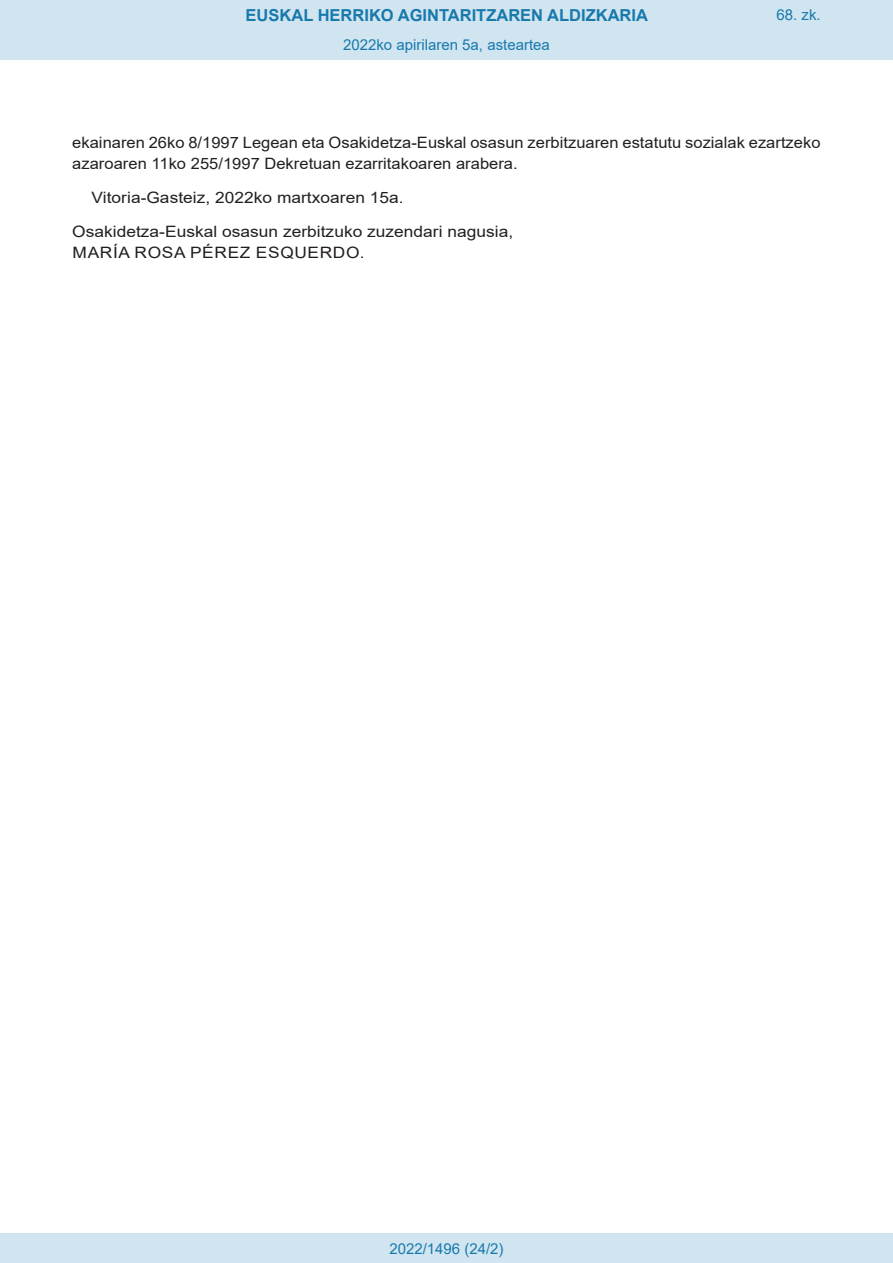
<style>
.page{position:relative;width:893px;height:1263px;background:#fff}
.page>*{position:absolute;margin:0;border:0;box-sizing:border-box;transform-origin:0 0}
.t1{font:700 16.5px "Arial";color:#1879ad}
.BOPVDetalle{font:15.6px/21px "Arial";color:#231f20;scale:1.05 1}
.BOPVFirmaPuesto{font:15.6px "Arial";color:#231f20;scale:1.11 1}
.BOPVFirmaLugFec{font:15.6px "Arial";color:#231f20;scale:1.11 1}
.BOPVFirmaNombre{font:15.6px "Arial";letter-spacing:.035em;color:#231f20;scale:1.11 1}
.Paginacion_Centro{font:15px "Arial";color:#1879ad}
</style>
<div class="page">
<div style="left:0;top:0;width:893px;height:60px;background:#d0e5f0"></div>
<div style="left:0;top:1233px;width:893px;height:30px;background:#d0e5f0"></div>
<p class="t1" style="left:246px;top:3px;width:404px">EUSKAL HERRIKO AGINTARITZAREN ALDIZKARIA</p>
<p class="Paginacion_Centro" style="left:343px;top:35px;width:208px">2022ko apirilaren 5a, asteartea</p>
<p class="Paginacion_Centro" style="left:776px;top:5px;width:46px">68. zk.</p>
<p class="BOPVDetalle" style="left:72px;top:132px;width:714px">ekainaren 26ko 8/1997 Legean eta Osakidetza-Euskal osasun zerbitzuaren estatutu sozialak ezartzeko azaroaren 11ko 255/1997 Dekretuan ezarritakoaren arabera.</p>
<p class="BOPVFirmaLugFec" style="left:92px;top:187px;width:283px">Vitoria-Gasteiz, 2022ko martxoaren 15a.</p>
<p class="BOPVFirmaPuesto" style="left:72px;top:220px;width:399px">Osakidetza-Euskal osasun zerbitzuko zuzendari nagusia,</p>
<p class="BOPVFirmaNombre" style="left:73px;top:241px;width:265px">MARÍA ROSA PÉREZ ESQUERDO.</p>
<p class="Paginacion_Centro" style="left:389px;top:1238px;width:116px">2022/1496 (24/2)</p>
</div>
